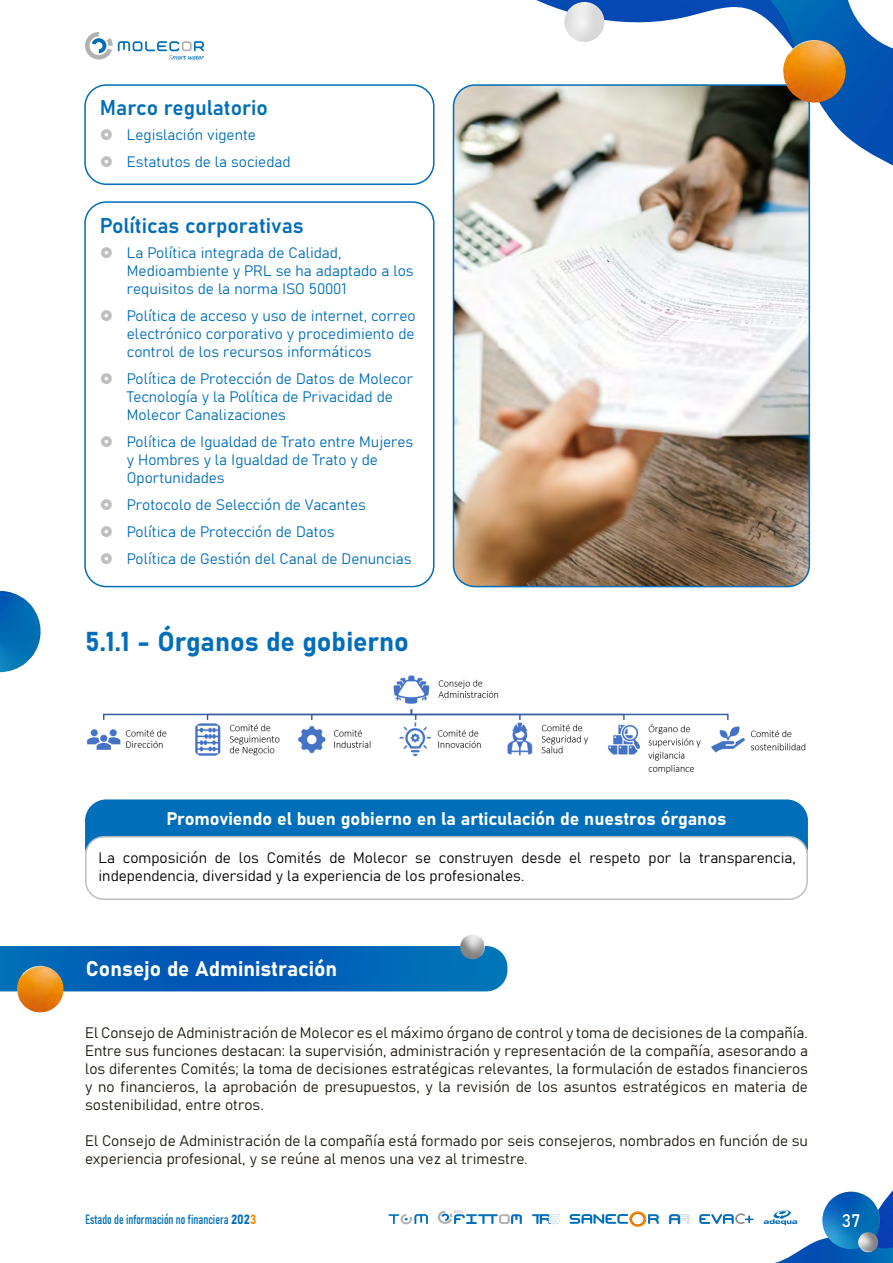
<style>
.page{position:relative;width:893px;height:1263px;background:#fff}
.page>*{position:absolute;margin:0;border:0;box-sizing:border-box;transform-origin:0 0}
.t1{font:27px "Bahnschrift";color:#006eb8}
.t2{font:21px "Bahnschrift";color:#006eb8}
.t3{font:21px "Bahnschrift";color:#fff}
.t4{font:18px "Bahnschrift";color:#fff}
.t5{font:15px/18px "Bahnschrift";color:#1d160f;text-align:justify}
.t6{font:15px/18px "Bahnschrift";color:#006eb8}
.t7{font:15px/18px "Bahnschrift";color:#000}
.t8{font:13.2px "Bahnschrift";color:#006eb8;scale:.91 1}
.s1{color:#ef9000}
</style>
<div class="page">
<img style="left:0;top:946px;width:507px;height:45px">
<img style="left:15px;top:966px;width:51px;height:47px">
<img style="left:458px;top:935px;width:28px;height:26px">
<img style="left:453px;top:87px;width:356px;height:499px">
<div style="left:453px;top:84px;width:357px;height:503px;border:2px solid #006eb8;border-radius:21px"></div>
<div style="left:85px;top:799px;width:723px;height:69px;background:#006eb8;border-radius:21px"></div>
<div style="left:84px;top:84px;width:350px;height:101px;border:2px solid #006eb8;border-radius:21px"></div>
<div style="left:84px;top:201px;width:350px;height:386px;border:2px solid #006eb8;border-radius:21px"></div>
<div style="left:86px;top:837px;width:721px;height:62px;background:#fff;border-radius:18px"></div>
<div style="left:85px;top:836px;width:723px;height:64px;border:2px solid #bfbfbf;border-radius:18px"></div>
<img style="left:0;top:591px;width:41px;height:81px">
<img style="left:87px;top:675px;width:719px;height:99px">
<img style="left:882px;top:1190px;width:11px;height:45px">
<img style="left:774px;top:1235px;width:119px;height:28px">
<img style="left:536px;top:0;width:80px;height:42px">
<img style="left:616px;top:0;width:277px;height:186px">
<svg style="left:843px;top:0;width:50px;height:55px"></svg>
<img style="left:564px;top:2px;width:40px;height:40px;border-radius:19px">
<img style="left:780px;top:40px;width:69px;height:66px">
<svg style="left:85px;top:32px;width:119px;height:28px"></svg>
<svg style="left:388px;top:1214px;width:40px;height:10px"></svg>
<svg style="left:764px;top:1210px;width:33px;height:15px"></svg>
<svg style="left:669px;top:1214px;width:20px;height:10px"></svg>
<svg style="left:699px;top:1213px;width:54px;height:11px"></svg>
<svg style="left:570px;top:1211px;width:89px;height:16px"></svg>
<svg style="left:532px;top:1214px;width:27px;height:10px"></svg>
<svg style="left:438px;top:1210px;width:84px;height:14px"></svg>
<img style="left:819px;top:1191px;width:63px;height:61px">
<img style="left:857px;top:1232px;width:22px;height:21px">
<h2 class="t2" style="left:100px;top:92px;width:169px">Marco regulatorio</h2>
<p class="t6" style="left:127px;top:121px;width:165px;line-height:27px">Legislación vigente<br>Estatutos de la sociedad</p>
<h2 class="t2" style="left:100px;top:210px;width:205px">Políticas corporativas</h2>
<p class="t6" style="left:127px;top:243px;width:288px">La Política integrada de Calidad,<br>Medioambiente y PRL se ha adaptado a los requisitos de la norma ISO 50001</p>
<p class="t6" style="left:127px;top:306px;width:290px;text-align:justify">Política de acceso y uso de internet, correo electrónico corporativo y procedimiento de control de los recursos informáticos</p>
<p class="t6" style="left:127px;top:369px;width:288px">Política de Protección de Datos de Molecor<br>Tecnología y la Política de Privacidad de<br>Molecor Canalizaciones</p>
<p class="t6" style="left:127px;top:432px;width:288px">Política de Igualdad de Trato entre Mujeres y Hombres y la Igualdad de Trato y de<br>Oportunidades</p>
<p class="t6" style="left:127px;top:491px;width:286px;line-height:27px">Protocolo de Selección de Vacantes<br>Política de Protección de Datos<br>Política de Gestión del Canal de Denuncias</p>
<h1 class="t1" style="left:85px;top:621px;width:325px">5.1.1 - Órganos de gobierno</h1>
<p class="t4" style="left:166px;top:805px;width:561px">Promoviendo el buen gobierno en la articulación de nuestros órganos</p>
<p class="t7" style="left:99px;top:848px;width:699px">La composición de los Comités de Molecor se construyen desde el respeto por la transparencia, independencia, diversidad y la experiencia de los profesionales.</p>
<h2 class="t3" style="left:86px;top:952px;width:253px">Consejo de Administración</h2>
<p class="t5" style="left:85px;top:1022px;width:724px">El Consejo de Administración de Molecor es el máximo órgano de control y toma de decisiones de la compañía.<br>Entre sus funciones destacan: la supervisión, administración y representación de la compañía, asesorando a los diferentes Comités; la toma de decisiones estratégicas relevantes, la formulación de estados financieros y no financieros, la aprobación de presupuestos, y la revisión de los asuntos estratégicos en materia de sostenibilidad, entre otros.</p>
<p class="t5" style="left:85px;top:1130px;width:724px">El Consejo de Administración de la compañía está formado por seis consejeros, nombrados en función de su experiencia profesional, y se reúne al menos una vez al trimestre.</p>
<p class="t8" style="left:86px;top:1209px;width:189px">Estado de información no financiera 202<span class="s1">3</span></p>
<p class="t4" style="left:842px;top:1207px;width:20px">37</p>
</div>
